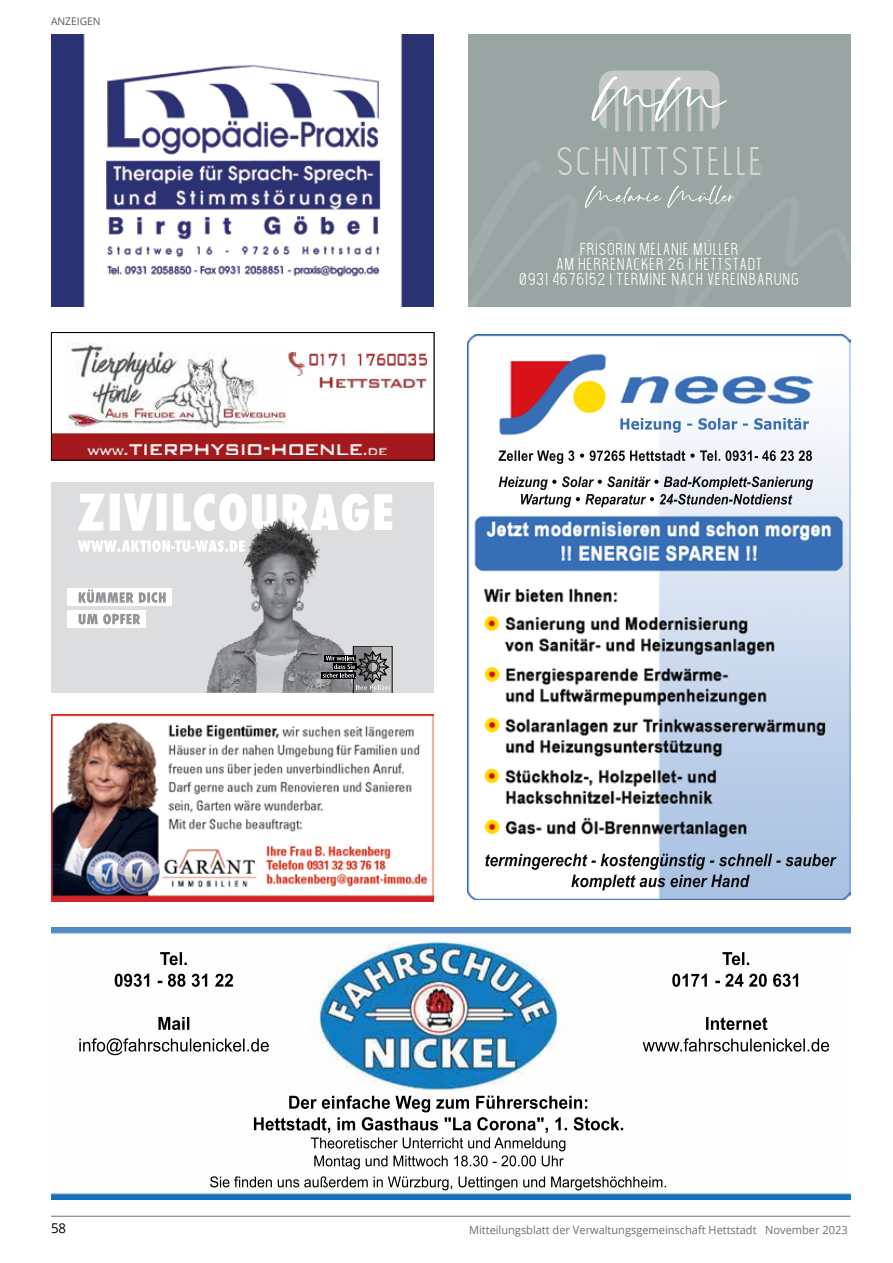
<style>
.page{position:relative;width:893px;height:1263px;background:#fff}
.page>*{position:absolute;margin:0;border:0;box-sizing:border-box;transform-origin:0 0}
.t1{font:16.5px/15.1px "The Light Font";color:#fff;text-align:center}
.t2{font:13.5px "Open Sans";color:#000}
.t3{font:11.25px "Open Sans";color:#6d6e71}
.t4{font:10.5px "Open Sans";color:#58595b}
</style>
<div class="page">
<hr style="left:51px;top:1216px;width:799px;height:1px;background:#6d6e71">
<img style="left:51px;top:34px;width:383px;height:272px">
<img style="left:468px;top:334px;width:382px;height:566px">
<img style="left:51px;top:928px;width:799px;height:271px">
<div style="left:468px;top:34px;width:382px;height:272px;background:#99a5a3"></div>
<svg style="left:592px;top:71px;width:135px;height:61px"></svg>
<svg style="left:558px;top:147px;width:31px;height:13px"></svg>
<svg style="left:595px;top:147px;width:32px;height:13px"></svg>
<hr style="left:633px;top:147px;width:2px;height:28px;background:#d8d4d0">
<svg style="left:641px;top:147px;width:10px;height:13px"></svg>
<svg style="left:657px;top:147px;width:10px;height:13px"></svg>
<svg style="left:673px;top:147px;width:13px;height:13px"></svg>
<svg style="left:693px;top:147px;width:10px;height:13px"></svg>
<svg style="left:709px;top:147px;width:8px;height:13px"></svg>
<svg style="left:724px;top:147px;width:35px;height:13px"></svg>
<svg style="left:558px;top:160px;width:203px;height:82px"></svg>
<img style="left:67px;top:343px;width:220px;height:87px">
<hr style="left:434px;top:332px;width:1px;height:128px;background:#8d8f92">
<svg style="left:53px;top:433px;width:379px;height:25px;background:#a82729"></svg>
<img style="left:288px;top:352px;width:16px;height:24px">
<img style="left:320px;top:352px;width:108px;height:14px">
<img style="left:309px;top:353px;width:10px;height:13px">
<img style="left:319px;top:377px;width:108px;height:11px">
<img style="left:64px;top:439px;width:337px;height:15px">
<div style="left:51px;top:332px;width:383px;height:128px;border:1px solid #000"></div>
<img style="left:51px;top:715px;width:383px;height:187px">
<div style="left:51px;top:482px;width:382px;height:211px;background:#dcdddf"></div>
<svg style="left:78px;top:494px;width:314px;height:37px"></svg>
<div style="left:67px;top:588px;width:104px;height:18px;background:#fff"></div>
<div style="left:67px;top:610px;width:79px;height:17px;background:#fff"></div>
<svg style="left:79px;top:589px;width:87px;height:14px"></svg>
<svg style="left:79px;top:614px;width:61px;height:10px"></svg>
<img style="left:191px;top:503px;width:183px;height:190px">
<img style="left:194px;top:503px;width:175px;height:28px">
<img style="left:180px;top:503px;width:11px;height:28px">
<svg style="left:321px;top:672px;width:2px;height:7px"></svg>
<svg style="left:323px;top:646px;width:69px;height:47px;background:#78797b"></svg>
<svg style="left:78px;top:540px;width:167px;height:12px"></svg>
<p class="t4" style="left:51px;top:14px;width:51px">ANZEIGEN</p>
<p class="t1" style="left:519px;top:241px;width:282px">FRISORIN MELANIE MULLER<br>AM HERRENACKER 26 | HETTSTADT<br>0931 4676152 | TERMINE NACH VEREINBARUNG</p>
<p class="t2" style="left:51px;top:1219px;width:17px">58</p>
<p class="t3" style="left:469px;top:1222px;width:380px">Mitteilungsblatt der Verwaltungsgemeinschaft Hettstadt November 2023</p>
</div>
